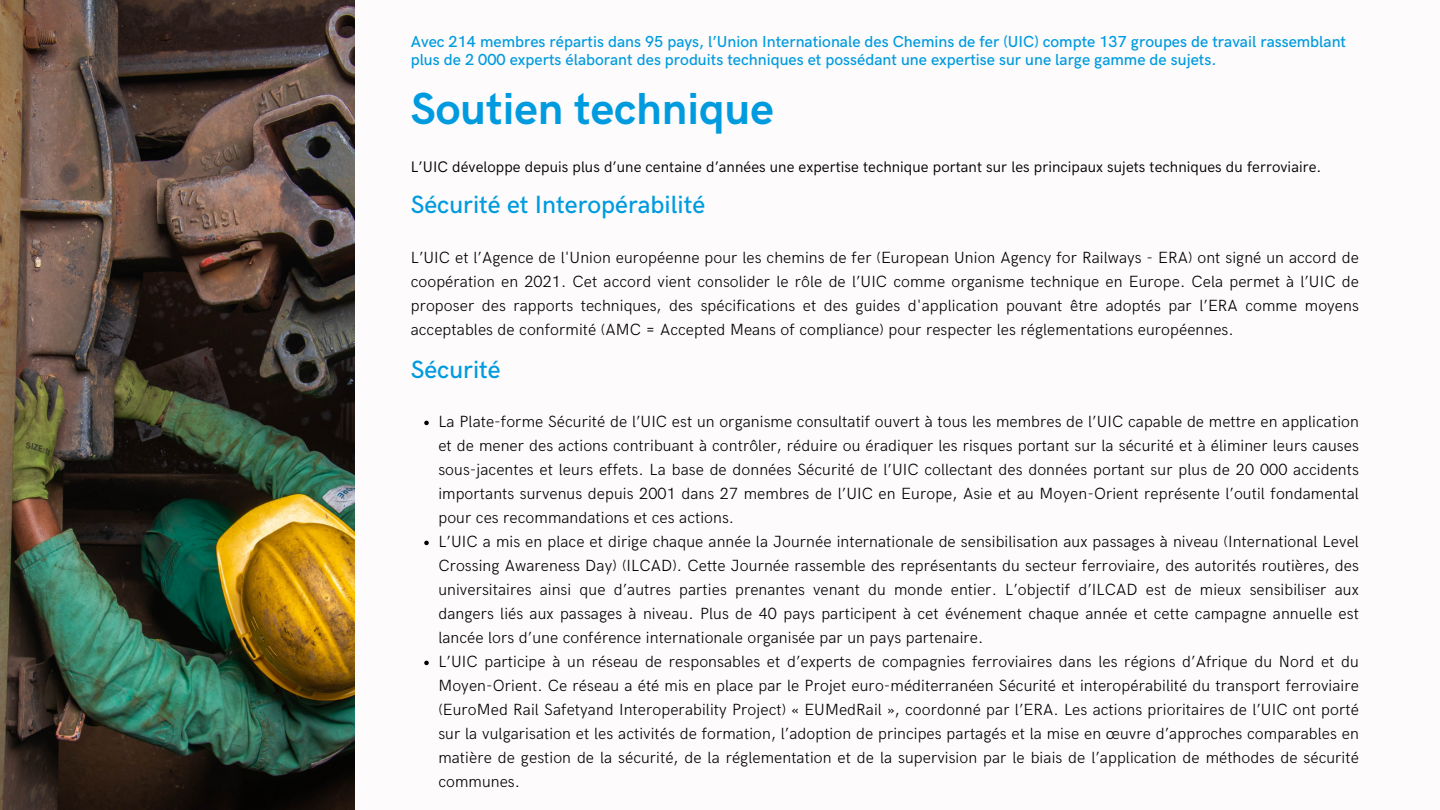
<style>
.page{position:relative;width:1440px;height:810px;background:#fdfbfb}
.page>*{position:absolute;margin:0;border:0;box-sizing:border-box;transform-origin:0 0}
.t1{font:700 45px "HK Grotesk";color:#009bdf}
.t2{font:500 25px "HK Grotesk";color:#009bdf}
.t3{font:300 16.2px/24px "HK Grotesk";letter-spacing:.005em;color:#000;text-align:justify}
.t4{font:500 16px/18.8px "HK Grotesk";color:#009bdf}
.t5{font:15.3px "HK Grotesk";letter-spacing:.005em;color:#000}
</style>
<div class="page">
<img style="left:0;top:0;width:355px;height:810px">
<svg style="left:424px;top:421px;width:5px;height:4px"></svg>
<svg style="left:424px;top:541px;width:5px;height:4px"></svg>
<svg style="left:424px;top:661px;width:5px;height:4px"></svg>
<p class="t4" style="left:411px;top:32px;width:937px">Avec 214 membres répartis dans 95 pays, l’Union Internationale des Chemins de fer (UIC) compte 137 groupes de travail rassemblant plus de 2 000 experts élaborant des produits techniques et possédant une expertise sur une large gamme de sujets.</p>
<p class="t1" style="left:411px;top:84px;width:365px">Soutien technique</p>
<p class="t5" style="left:411px;top:159px;width:912px">L’UIC développe depuis plus d’une centaine d’années une expertise technique portant sur les principaux sujets techniques du ferroviaire.</p>
<p class="t2" style="left:411px;top:190px;width:296px">Sécurité et Interopérabilité</p>
<p class="t3" style="left:411px;top:246px;width:950px">L’UIC et l’Agence de l'Union européenne pour les chemins de fer (European Union Agency for Railways - ERA) ont signé un accord de coopération en 2021. Cet accord vient consolider le rôle de l’UIC comme organisme technique en Europe. Cela permet à l’UIC de proposer des rapports techniques, des spécifications et des guides d'application pouvant être adoptés par l’ERA comme moyens acceptables de conformité (AMC = Accepted Means of compliance) pour respecter les réglementations européennes.</p>
<p class="t2" style="left:411px;top:355px;width:92px">Sécurité</p>
<p class="t3" style="left:438px;top:411px;width:922px">La Plate-forme Sécurité de l’UIC est un organisme consultatif ouvert à tous les membres de l’UIC capable de mettre en application et de mener des actions contribuant à contrôler, réduire ou éradiquer les risques portant sur la sécurité et à éliminer leurs causes sous-jacentes et leurs effets. La base de données Sécurité de l’UIC collectant des données portant sur plus de 20 000 accidents importants survenus depuis 2001 dans 27 membres de l’UIC en Europe, Asie et au Moyen-Orient représente l’outil fondamental pour ces recommandations et ces actions.</p>
<p class="t3" style="left:438px;top:531px;width:922px">L’UIC a mis en place et dirige chaque année la Journée internationale de sensibilisation aux passages à niveau (International Level Crossing Awareness Day) (ILCAD). Cette Journée rassemble des représentants du secteur ferroviaire, des autorités routières, des universitaires ainsi que d’autres parties prenantes venant du monde entier. L’objectif d’ILCAD est de mieux sensibiliser aux dangers liés aux passages à niveau. Plus de 40 pays participent à cet événement chaque année et cette campagne annuelle est lancée lors d’une conférence internationale organisée par un pays partenaire.</p>
<p class="t3" style="left:438px;top:651px;width:922px">L’UIC participe à un réseau de responsables et d’experts de compagnies ferroviaires dans les régions d’Afrique du Nord et du Moyen-Orient. Ce réseau a été mis en place par le Projet euro-méditerranéen Sécurité et interopérabilité du transport ferroviaire (EuroMed Rail Safetyand Interoperability Project) « EUMedRail », coordonné par l’ERA. Les actions prioritaires de l’UIC ont porté sur la vulgarisation et les activités de formation, l’adoption de principes partagés et la mise en œuvre d’approches comparables en matière de gestion de la sécurité, de la réglementation et de la supervision par le biais de l’application de méthodes de sécurité communes.</p>
</div>
